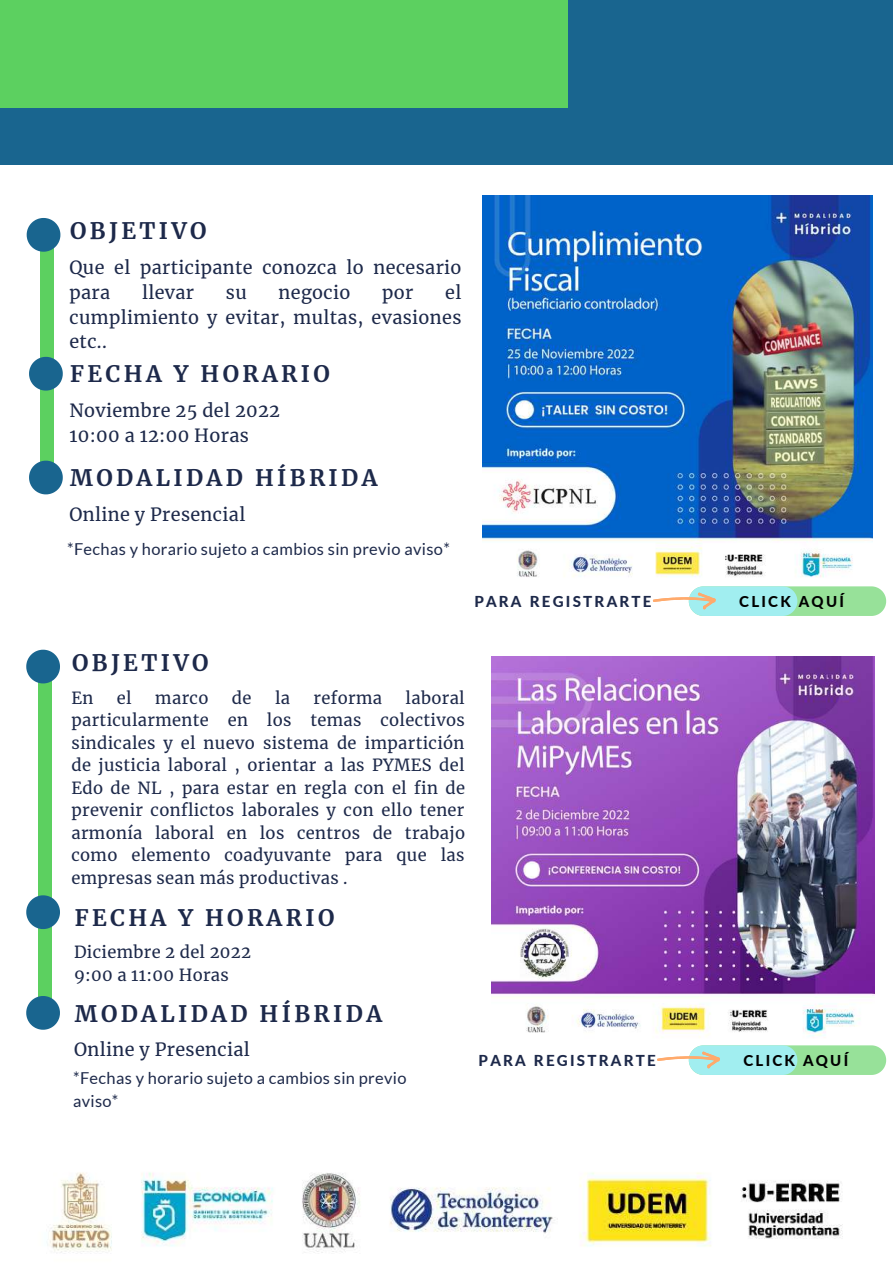
<style>
.page{position:relative;width:893px;height:1264px;background:#fff}
.page>*{position:absolute;margin:0;border:0;box-sizing:border-box;transform-origin:0 0}
.t1{font:700 22.5px "Merriweather";letter-spacing:.15em;color:#1d294a}
.t2{font:18px/24.8px "Merriweather";letter-spacing:.02em;color:#1d294a}
.t3{font:16.5px/22.5px "Merriweather";letter-spacing:.02em;color:#1d294a;text-align:justify}
.t4{font:16.5px/22.4px "Lato";letter-spacing:.02em;color:#1d294a}
.t5{font:800 15.15px "Lato";letter-spacing:.15em;color:#1d294a}
.t6{font:800 15px "Lato";letter-spacing:.15em;color:#000}
</style>
<div class="page">
<div style="left:0;top:0;width:892px;height:164px;background:#19658f"></div>
<div style="left:0;top:0;width:568px;height:108px;background:#5cd060"></div>
<img style="left:47px;top:1172px;width:796px;height:81px">
<div style="left:40px;top:228px;width:13px;height:255px;background:#5cd060"></div>
<svg style="left:27px;top:218px;width:33px;height:34px"></svg>
<svg style="left:29px;top:357px;width:34px;height:33px"></svg>
<img style="left:482px;top:196px;width:390px;height:382px">
<svg style="left:652px;top:586px;width:234px;height:30px"></svg>
<svg style="left:29px;top:460px;width:34px;height:34px"></svg>
<div style="left:39px;top:655px;width:12px;height:367px;background:#5cd060"></div>
<svg style="left:26px;top:649px;width:34px;height:34px"></svg>
<svg style="left:26px;top:895px;width:34px;height:34px"></svg>
<img style="left:491px;top:656px;width:383px;height:382px">
<svg style="left:657px;top:1045px;width:229px;height:29px;background:#afe9cb"></svg>
<svg style="left:26px;top:996px;width:34px;height:33px"></svg>
<h1 class="t1" style="left:70px;top:217px;width:138px">OBJETIVO</h1>
<p class="t2" style="left:69px;top:255px;width:393px">Que el participante conozca lo necesario para</p>
<p class="t2" style="left:69px;top:280px;width:393px;text-align:justify;text-indent:375px">el cumplimiento y evitar, multas, evasiones etc..</p>
<p class="t2" style="left:142px;top:280px;width:54px">llevar</p>
<p class="t2" style="left:226px;top:280px;width:22px">su</p>
<p class="t2" style="left:278px;top:280px;width:73px">negocio</p>
<p class="t2" style="left:382px;top:280px;width:33px">por</p>
<h1 class="t1" style="left:70px;top:360px;width:261px">FECHA Y HORARIO</h1>
<p class="t2" style="left:69px;top:398px;width:212px">Noviembre 25 del 2022<br>10:00 a 12:00 Horas</p>
<h1 class="t1" style="left:70px;top:464px;width:309px">MODALIDAD HÍBRIDA</h1>
<p class="t2" style="left:69px;top:502px;width:177px">Online y Presencial</p>
<p class="t4" style="left:67px;top:537px;width:384px">*Fechas y horario sujeto a cambios sin previo aviso*</p>
<p class="t5" style="left:474px;top:592px;width:179px">PARA REGISTRARTE</p>
<p class="t6" style="left:739px;top:592px;width:106px">CLICK AQUÍ</p>
<h1 class="t1" style="left:72px;top:649px;width:138px">OBJETIVO</h1>
<p class="t3" style="left:71px;top:686px;width:24px">En</p>
<p class="t3" style="left:117px;top:686px;width:16px">el</p>
<p class="t3" style="left:155px;top:686px;width:55px">marco</p>
<p class="t3" style="left:232px;top:686px;width:21px">de</p>
<p class="t3" style="left:275px;top:686px;width:17px">la</p>
<p class="t3" style="left:313px;top:686px;width:70px">reforma</p>
<p class="t3" style="left:71px;top:686px;width:395px;text-indent:334px">laboral particularmente en los temas colectivos sindicales y el nuevo sistema de impartición de justicia laboral , orientar a las PYMES del Edo de NL , para estar en regla con el fin de prevenir conflictos laborales y con ello tener armonía laboral en los centros de trabajo como elemento coadyuvante para que las empresas sean más productivas .</p>
<h1 class="t1" style="left:75px;top:903px;width:261px">FECHA Y HORARIO</h1>
<p class="t3" style="left:74px;top:941px;width:178px">Diciembre 2 del 2022<br>9:00 a 11:00 Horas</p>
<h1 class="t1" style="left:75px;top:999px;width:309px">MODALIDAD HÍBRIDA</h1>
<p class="t2" style="left:74px;top:1037px;width:177px">Online y Presencial</p>
<p class="t4" style="left:73px;top:1066px;width:335px">*Fechas y horario sujeto a cambios sin previo aviso*</p>
<p class="t5" style="left:478px;top:1050px;width:179px">PARA REGISTRARTE</p>
<p class="t6" style="left:743px;top:1050px;width:106px">CLICK AQUÍ</p>
</div>
